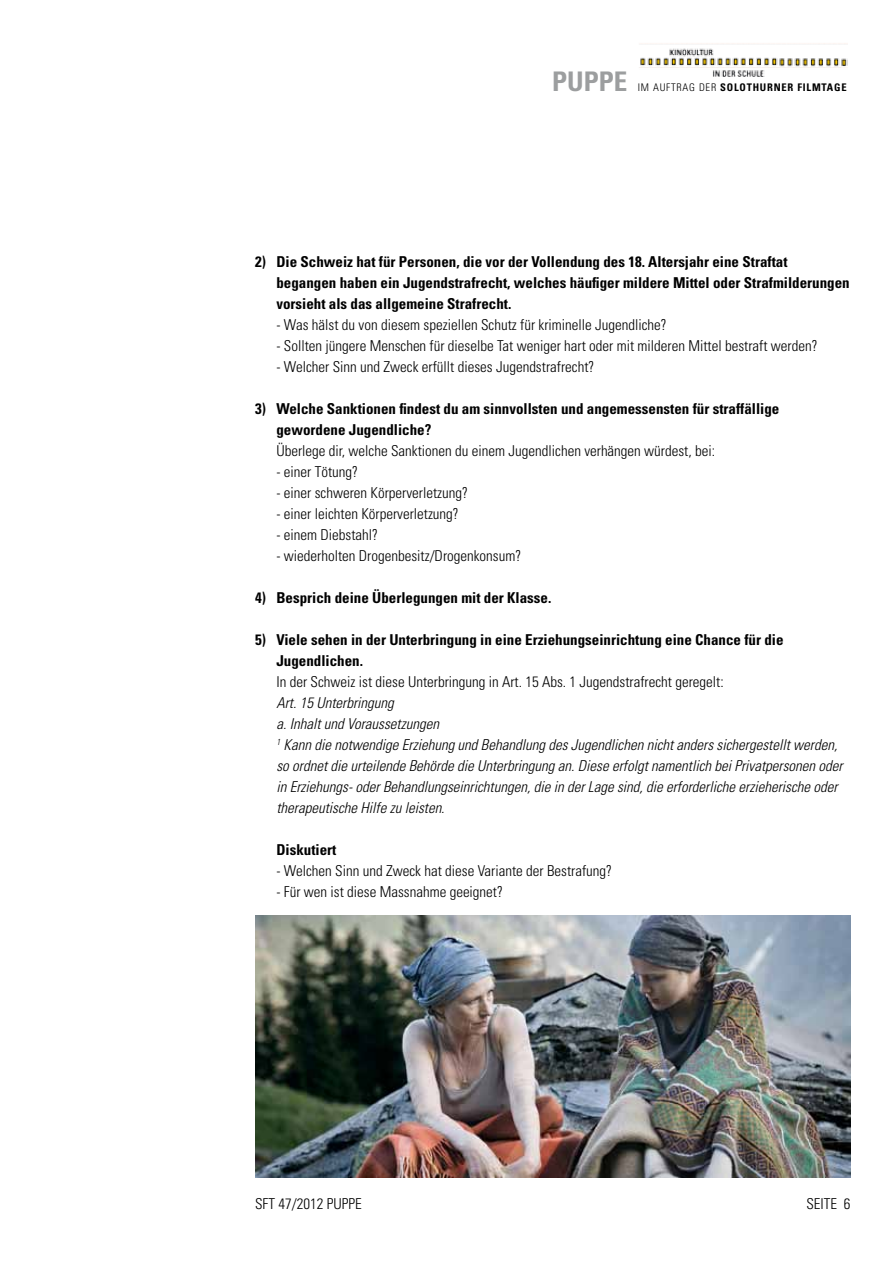
<style>
.page{position:relative;width:893px;height:1263px;background:#fff}
.page>*{position:absolute;margin:0;border:0;box-sizing:border-box;transform-origin:0 0}
.t1{font:700 condensed 27px "Univers";color:#9c9e9f}
.t2{font:300 condensed 15px "Univers";color:#000}
.t3{font:700 condensed 15px/21px "Univers";color:#000}
.t4{font:italic 300 condensed 15px/21px "Univers";color:#000}
.t5{font:700 condensed 10.5px "Univers";letter-spacing:.075em;color:#000}
.s1{font-weight:300}
</style>
<div class="page">
<img style="left:639px;top:43px;width:208px;height:34px">
<img style="left:255px;top:915px;width:595px;height:263px">
<h1 class="t1" style="left:552px;top:64px;width:77px">Puppe</h1>
<p class="t5" style="left:638px;top:81px;width:210px"><span class="s1">Im Auftrag der</span> Solothurner Filmtage</p>
<p class="t3" style="left:276px;top:251px;width:575px;text-indent:-21px">2) Die Schweiz hat für Personen, die vor der Vollendung des 18. Altersjahr eine Straftat begangen haben ein Jugendstrafrecht, welches häufiger mildere Mittel oder Strafmilderungen vorsieht als das allgemeine Strafrecht.</p>
<p class="t2" style="left:276px;top:316px;width:392px">- Was hälst du von diesem speziellen Schutz für kriminelle Jugendliche?</p>
<p class="t2" style="left:276px;top:337px;width:543px">- Sollten jüngere Menschen für dieselbe Tat weniger hart oder mit milderen Mittel bestraft werden?</p>
<p class="t2" style="left:276px;top:358px;width:319px">- Welcher Sinn und Zweck erfüllt dieses Jugendstrafrecht?</p>
<p class="t3" style="left:276px;top:398px;width:504px;text-indent:-21px">3) Welche Sanktionen findest du am sinnvollsten und angemessensten für straffällige gewordene Jugendliche?</p>
<p class="t2" style="left:276px;top:442px;width:440px">Überlege dir, welche Sanktionen du einem Jugendlichen verhängen würdest, bei:</p>
<p class="t2" style="left:276px;top:463px;width:83px">- einer Tötung?</p>
<p class="t2" style="left:276px;top:484px;width:193px">- einer schweren Körperverletzung?</p>
<p class="t2" style="left:276px;top:505px;width:184px">- einer leichten Körperverletzung?</p>
<p class="t2" style="left:276px;top:526px;width:103px">- einem Diebstahl?</p>
<p class="t2" style="left:276px;top:547px;width:246px">- wiederholten Drogenbesitz/Drogenkonsum?</p>
<p class="t3" style="left:255px;top:587px;width:298px">4) Besprich deine Überlegungen mit der Klasse.</p>
<p class="t3" style="left:276px;top:629px;width:509px;text-indent:-21px">5) Viele sehen in der Unterbringung in eine Erziehungseinrichtung eine Chance für die<br>Jugendlichen.</p>
<p class="t2" style="left:276px;top:673px;width:449px">In der Schweiz ist diese Unterbringung in Art. 15 Abs. 1 Jugendstrafrecht geregelt:</p>
<p class="t4" style="left:276px;top:692px;width:568px">Art. 15 Unterbringung<br>a. Inhalt und Voraussetzungen<br><sup>1</sup> Kann die notwendige Erziehung und Behandlung des Jugendlichen nicht anders sichergestellt werden, so ordnet die urteilende Behörde die Unterbringung an. Diese erfolgt namentlich bei Privatpersonen oder in Erziehungs- oder Behandlungseinrichtungen, die in der Lage sind, die erforderliche erzieherische oder therapeutische Hilfe zu leisten.</p>
<p class="t3" style="left:276px;top:839px;width:61px">Diskutiert</p>
<p class="t2" style="left:276px;top:862px;width:337px">- Welchen Sinn und Zweck hat diese Variante der Bestrafung?</p>
<p class="t2" style="left:276px;top:883px;width:228px">- Für wen ist diese Massnahme geeignet?</p>
<p class="t2" style="left:255px;top:1195px;width:108px">SFT 47/2012 PUPPE</p>
<p class="t2" style="left:806px;top:1195px;width:46px">SEITE 6</p>
</div>
